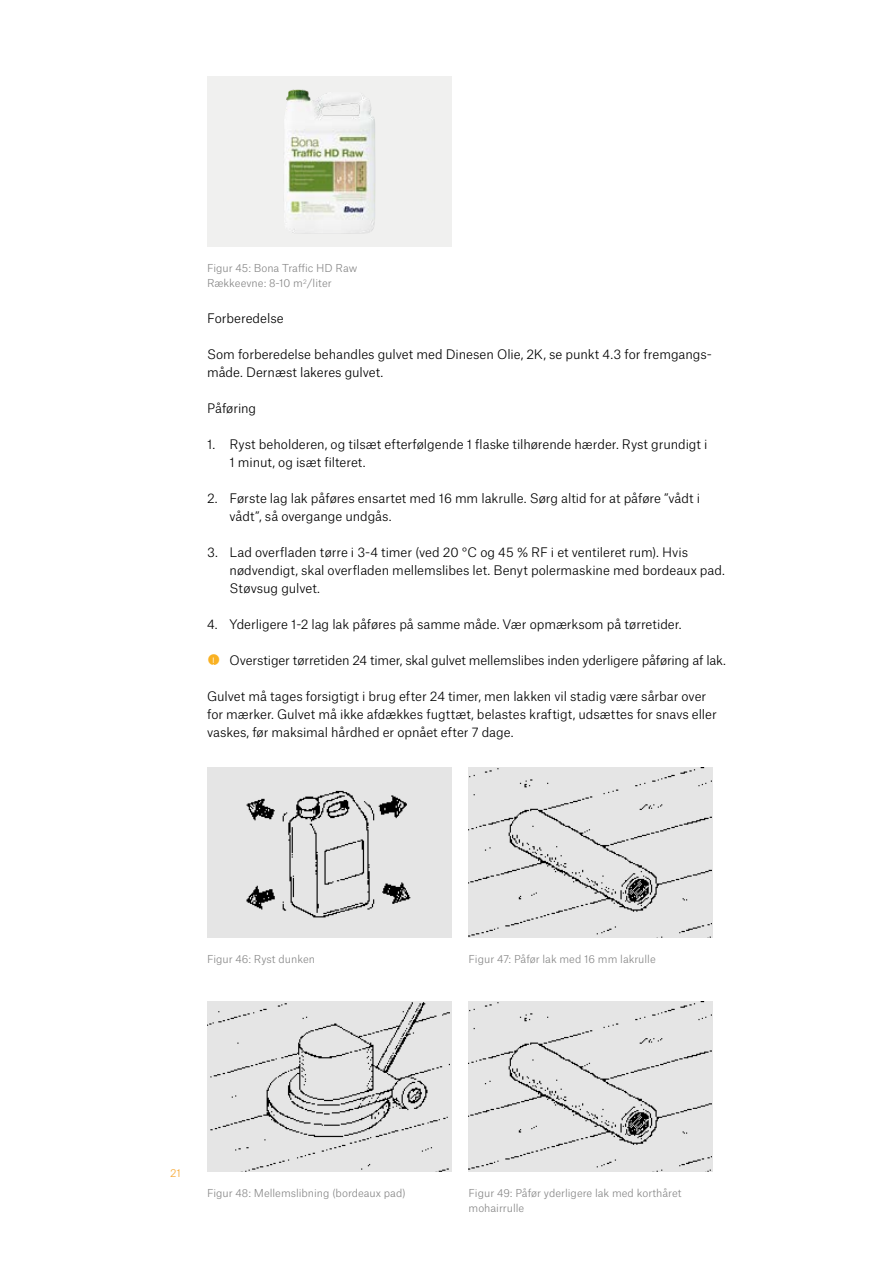
<style>
.page{position:relative;width:893px;height:1263px;background:#fff}
.page>*{position:absolute;margin:0;border:0;box-sizing:border-box;transform-origin:0 0}
.t1{font:300 12.6px/18px "Atlas Grotesk";letter-spacing:-.005em;color:#000}
.t2{font:300 10.5px/15px "Atlas Grotesk";color:#878787}
.t3{font:300 10.5px "Atlas Grotesk";color:#f7a833}
.s1{font-size:9.45px;color:#fff}
</style>
<div class="page">
<div style="left:207px;top:77px;width:245px;height:170px;background:#f0f0ef"></div>
<img style="left:284px;top:89px;width:91px;height:145px">
<img style="left:208px;top:767px;width:243px;height:170px">
<img style="left:469px;top:767px;width:242px;height:170px">
<img style="left:207px;top:1001px;width:243px;height:170px">
<img style="left:469px;top:1001px;width:242px;height:170px">
<p class="t2" style="left:207px;top:260px;width:152px">Figur 45: Bona Traffic HD Raw<br>Rækkeevne: 8-10 m<sup>2</sup>/liter</p>
<p class="t1" style="left:207px;top:308px;width:78px">Forberedelse</p>
<p class="t1" style="left:207px;top:344px;width:506px">Som forberedelse behandles gulvet med Dinesen Olie, 2K, se punkt 4.3 for fremgangs&shy;måde. Dernæst lakeres gulvet.</p>
<p class="t1" style="left:207px;top:398px;width:51px">Påføring</p>
<p class="t1" style="left:230px;top:434px;width:480px;text-indent:-22px">1. Ryst beholderen, og tilsæt efterfølgende 1 flaske tilhørende hærder. Ryst grundigt i<br>1 minut, og isæt filteret.</p>
<p class="t1" style="left:230px;top:488px;width:472px;text-indent:-22px">2. Første lag lak påføres ensartet med 16 mm lakrulle. Sørg altid for at påføre ”vådt i vådt”, så overgange undgås.</p>
<p class="t1" style="left:230px;top:542px;width:497px;text-indent:-22px">3. Lad overfladen tørre i 3-4 timer (ved 20 °C og 45 % RF i et ventileret rum). Hvis nødvendigt, skal overfladen mellemslibes let. Benyt polermaskine med bordeaux pad.<br>Støvsug gulvet.</p>
<p class="t1" style="left:207px;top:614px;width:476px">4. Yderligere 1-2 lag lak påføres på samme måde. Vær opmærksom på tørretider.</p>
<p class="t1" style="left:212px;top:650px;width:515px"><span class="s1">!</span> Overstiger tørretiden 24 timer, skal gulvet mellemslibes inden yderligere påføring af lak.</p>
<p class="t1" style="left:207px;top:686px;width:511px">Gulvet må tages forsigtigt i brug efter 24 timer, men lakken vil stadig være sårbar over for mærker. Gulvet må ikke afdækkes fugttæt, belastes kraftigt, udsættes for snavs eller vaskes, før maksimal hårdhed er opnået efter 7 dage.</p>
<p class="t2" style="left:207px;top:950px;width:109px">Figur 46: Ryst dunken</p>
<p class="t2" style="left:469px;top:950px;width:189px">Figur 47: Påfør lak med 16 mm lakrulle</p>
<p class="t3" style="left:170px;top:1164px;width:12px">21</p>
<p class="t2" style="left:207px;top:1184px;width:200px">Figur 48: Mellemslibning (bordeaux pad)</p>
<p class="t2" style="left:469px;top:1184px;width:214px">Figur 49: Påfør yderligere lak med korthåret mohairrulle</p>
</div>
